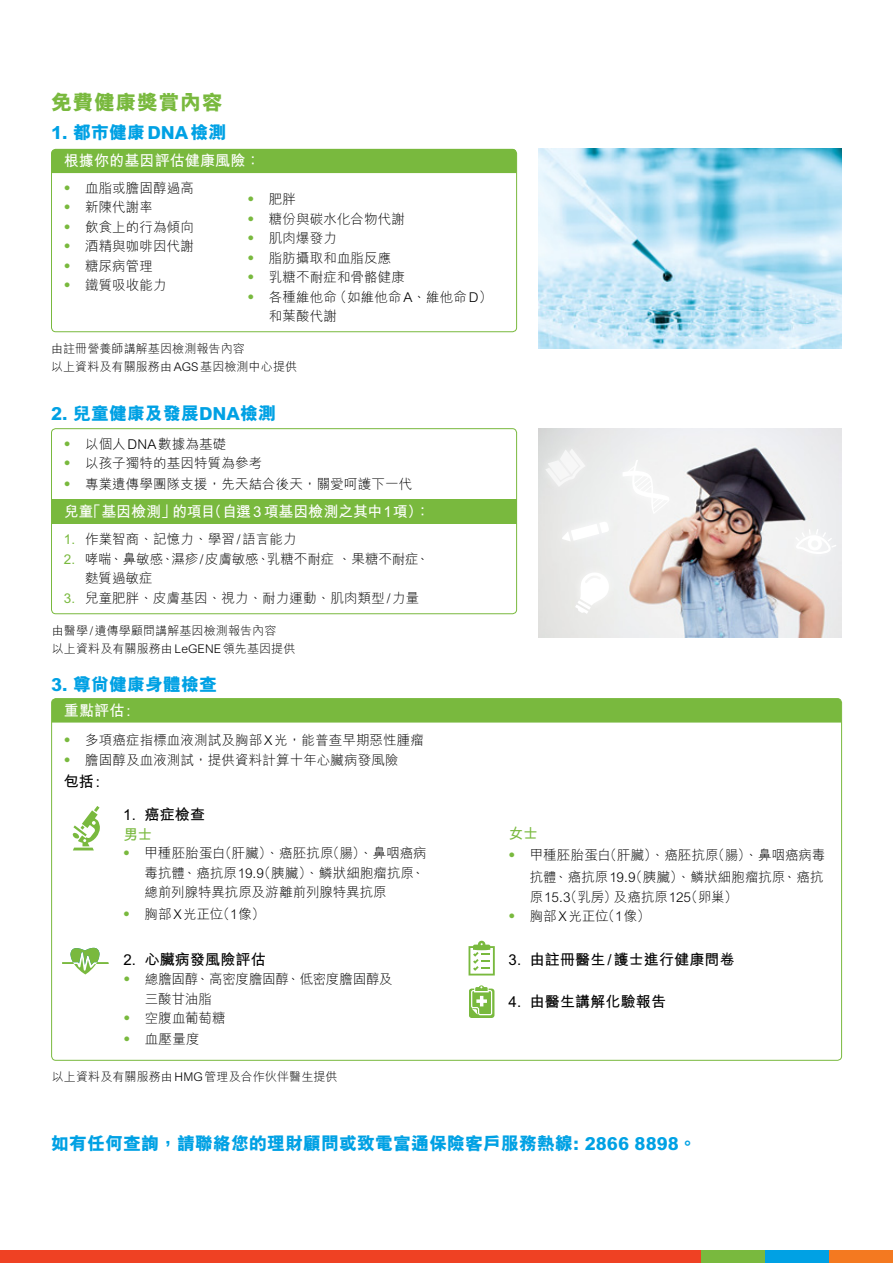
<style>
.page{position:relative;width:893px;height:1263px;background:#fff}
.page>*{position:absolute;margin:0;border:0;box-sizing:border-box;transform-origin:0 0}
.t1{font:800 21px "M Hei HK";letter-spacing:.025em;color:#79b93e}
.t2{font:800 18px "M Hei HK";color:#00a1e4}
.t3{font:700 15px "M Hei HK";letter-spacing:.01em;color:#000}
.t4{font:700 15px "M Hei HK";letter-spacing:-.01em;color:#fff}
.t5{font:700 15px "M Hei HK";letter-spacing:.01em;color:#fff}
.t6{font:700 15px "M Hei HK";color:#79b93e}
.t7{font:300 13.5px/19.5px "M Hei HK";letter-spacing:.01em;color:#000}
.t8{font:300 13.5px/19.5px "M Hei HK";letter-spacing:-.01em;color:#000}
.t9{font:300 13.5px "M Hei HK";letter-spacing:.04em;color:#000}
.t10{font:300 12px/18px "M Hei HK";letter-spacing:.01em;color:#000}
.s1{color:#79b93e}
.s2{font-weight:700;color:#79b93e}
</style>
<div class="page">
<div style="left:0;top:1250px;width:701px;height:13px;background:#ef4123"></div>
<div style="left:701px;top:1250px;width:64px;height:13px;background:#79b93e"></div>
<div style="left:765px;top:1250px;width:64px;height:13px;background:#00a1e4"></div>
<div style="left:829px;top:1250px;width:64px;height:13px;background:#f47920"></div>
<div style="left:53px;top:149px;width:463px;height:24px;background:#79b93e"></div>
<div style="left:51px;top:149px;width:466px;height:183px;border:1px solid #79b93e;border-radius:4px"></div>
<img style="left:538px;top:149px;width:304px;height:199px">
<div style="left:53px;top:700px;width:787px;height:22px;background:#79b93e"></div>
<svg style="left:469px;top:985px;width:25px;height:33px"></svg>
<svg style="left:62px;top:948px;width:46px;height:26px"></svg>
<svg style="left:469px;top:941px;width:26px;height:34px"></svg>
<svg style="left:72px;top:806px;width:28px;height:44px"></svg>
<div style="left:52px;top:499px;width:465px;height:24px;background:#79b93e"></div>
<div style="left:51px;top:428px;width:466px;height:186px;border:1px solid #79b93e;border-radius:4px"></div>
<img style="left:538px;top:429px;width:304px;height:209px">
<svg style="left:788px;top:525px;width:52px;height:39px"></svg>
<svg style="left:538px;top:433px;width:146px;height:189px"></svg>
<h1 class="t1" style="left:51px;top:88px;width:173px">免費健康獎賞內容</h1>
<h2 class="t2" style="left:51px;top:121px;width:177px">1. 都市健康DNA檢測</h2>
<p class="t5" style="left:64px;top:150px;width:198px">根據你的基因評估健康風險：</p>
<p class="t7" style="left:60px;top:178px;width:135px"><span class="s1">•</span> 血脂或膽固醇過高</p>
<p class="t7" style="left:60px;top:197px;width:94px"><span class="s1">•</span> 新陳代謝率</p>
<p class="t7" style="left:60px;top:217px;width:135px"><span class="s1">•</span> 飲食上的行為傾向</p>
<p class="t7" style="left:60px;top:236px;width:135px"><span class="s1">•</span> 酒精與咖啡因代謝</p>
<p class="t7" style="left:60px;top:256px;width:94px"><span class="s1">•</span> 糖尿病管理</p>
<p class="t7" style="left:60px;top:275px;width:108px"><span class="s1">•</span> 鐵質吸收能力</p>
<p class="t7" style="left:244px;top:189px;width:53px"><span class="s1">•</span> 肥胖</p>
<p class="t7" style="left:244px;top:208px;width:162px"><span class="s1">•</span> 糖份與碳水化合物代謝</p>
<p class="t7" style="left:244px;top:228px;width:94px"><span class="s1">•</span> 肌肉爆發力</p>
<p class="t7" style="left:244px;top:247px;width:149px"><span class="s1">•</span> 脂肪攝取和血脂反應</p>
<p class="t7" style="left:244px;top:267px;width:162px"><span class="s1">•</span> 乳糖不耐症和骨骼健康</p>
<p class="t7" style="left:269px;top:286px;width:225px;text-indent:-25px"><span class="s1">•</span> 各種維他命（如維他命A、維他命D）和葉酸代謝</p>
<p class="t10" style="left:51px;top:339px;width:248px">由註冊營養師講解基因檢測報告內容<br>以上資料及有關服務由AGS基因檢測中心提供</p>
<h2 class="t2" style="left:51px;top:401px;width:227px">2. 兒童健康及發展DNA檢測</h2>
<p class="t7" style="left:60px;top:434px;width:167px"><span class="s1">•</span> 以個人DNA數據為基礎</p>
<p class="t7" style="left:60px;top:453px;width:203px"><span class="s1">•</span> 以孩子獨特的基因特質為參考</p>
<p class="t7" style="left:60px;top:473px;width:353px"><span class="s1">•</span> 專業遺傳學團隊支援，先天結合後天，關愛呵護下一代</p>
<p class="t4" style="left:64px;top:501px;width:368px">兒童「基因檢測」的項目（自選3 項基因檢測之其中1項）：</p>
<p class="t7" style="left:64px;top:529px;width:234px"><span class="s2">1.</span> 作業智商、記憶力、學習/語言能力</p>
<p class="t8" style="left:85px;top:548px;width:346px;text-indent:-21px"><span class="s2">2.</span> 哮喘、鼻敏感、濕疹/皮膚敏感、乳糖不耐症 、果糖不耐症、麩質過敏症</p>
<p class="t7" style="left:64px;top:588px;width:357px"><span class="s2">3.</span> 兒童肥胖、皮膚基因、視力、耐力運動、肌肉類型/力量</p>
<p class="t10" style="left:52px;top:621px;width:245px">由醫學/遺傳學顧問講解基因檢測報告內容<br>以上資料及有關服務由LeGENE領先基因提供</p>
<h2 class="t2" style="left:51px;top:673px;width:168px">3. 尊尚健康身體檢查</h2>
<p class="t5" style="left:64px;top:700px;width:68px">重點評估:</p>
<p class="t7" style="left:61px;top:729px;width:365px"><span class="s1">•</span> 多項癌症指標血液測試及胸部X光，能普查早期惡性腫瘤</p>
<p class="t7" style="left:61px;top:749px;width:340px"><span class="s1">•</span> 膽固醇及血液測試，提供資料計算十年心臟病發風險</p>
<p class="t3" style="left:64px;top:771px;width:38px">包括:</p>
<p class="t3" style="left:123px;top:803px;width:83px">1. 癌症檢查</p>
<p class="t6" style="left:123px;top:823px;width:31px">男士</p>
<p class="t7" style="left:145px;top:843px;width:284px;text-indent:-25px"><span class="s1">•</span> 甲種胚胎蛋白（肝臟）、癌胚抗原（腸）、鼻咽癌病毒抗體、癌抗原19.9（胰臟）、鱗狀細胞瘤抗原、總前列腺特異抗原及游離前列腺特異抗原</p>
<p class="t9" style="left:120px;top:904px;width:147px"><span class="s1">•</span> 胸部X光正位（1像）</p>
<p class="t3" style="left:123px;top:948px;width:144px">2. 心臟病發風險評估</p>
<p class="t8" style="left:145px;top:969px;width:249px;text-indent:-25px"><span class="s1">•</span> 總膽固醇、高密度膽固醇、低密度膽固醇及三酸甘油脂</p>
<p class="t7" style="left:120px;top:1008px;width:107px"><span class="s1">•</span> 空腹血葡萄糖</p>
<p class="t7" style="left:120px;top:1028px;width:81px"><span class="s1">•</span> 血壓量度</p>
<p class="t10" style="left:52px;top:1067px;width:287px">以上資料及有關服務由HMG管理及合作伙伴醫生提供</p>
<p class="t6" style="left:509px;top:822px;width:31px">女士</p>
<p class="t7" style="left:505px;top:843px;width:322px;line-height:22.5px;text-align:right"><span class="s1">•</span> 甲種胚胎蛋白（肝臟）、癌胚抗原（腸）、鼻咽癌病毒抗體、癌抗原19.9（胰臟）、鱗狀細胞瘤抗原、癌抗</p>
<p class="t7" style="left:530px;top:887px;width:209px">原15.3（乳房）及癌抗原125（卵巢）</p>
<p class="t9" style="left:505px;top:907px;width:147px"><span class="s1">•</span> 胸部X光正位（1像）</p>
<p class="t3" style="left:509px;top:948px;width:228px">3. 由註冊醫生/護士進行健康問卷</p>
<p class="t3" style="left:509px;top:991px;width:159px">4. 由醫生講解化驗報告</p>
<h2 class="t2" style="left:51px;top:1131px;width:647px">如有任何查詢，請聯絡您的理財顧問或致電富通保險客戶服務熱線: 2866 8898。</h2>
</div>
